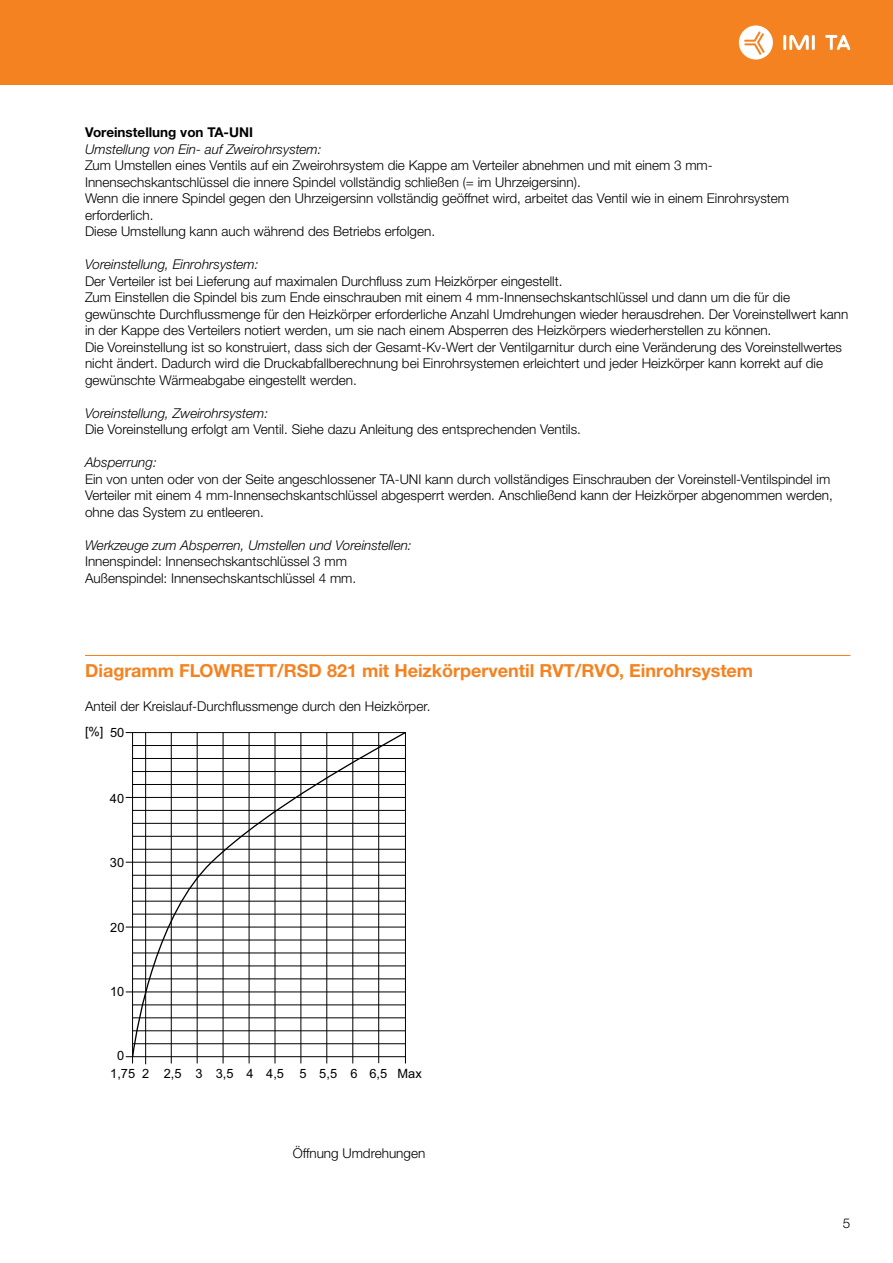
<style>
.page{position:relative;width:893px;height:1263px;background:#fff}
.page>*{position:absolute;margin:0;border:0;box-sizing:border-box;transform-origin:0 0}
.t1{font:700 18px "Helvetica Neue LTW1 G";color:#f58220}
.t2{font:300 13.5px/16.5px "Helvetica Neue LTW1 G";color:#000}
.t3{font:italic 300 13.5px "Helvetica Neue LTW1 G";color:#000}
.t4{font:700 13.5px "Helvetica Neue LTW1 G";color:#000}
.t5{font:12.75px "Arial";color:#000}
</style>
<div class="page">
<div style="left:0;top:0;width:893px;height:85px;background:#f58220"></div>
<hr style="left:783px;top:35px;width:3px;height:15px;background:#fff">
<hr style="left:812px;top:35px;width:3px;height:15px;background:#fff">
<svg style="left:789px;top:35px;width:20px;height:15px"></svg>
<svg style="left:825px;top:35px;width:25px;height:15px"></svg>
<svg style="left:739px;top:25px;width:34px;height:35px"></svg>
<hr style="left:85px;top:655px;width:765px;height:1px;background:#f58220">
<hr style="left:126px;top:1056px;width:279px;height:1px;background:#000">
<hr style="left:126px;top:797px;width:279px;height:1px;background:#000">
<hr style="left:132px;top:732px;width:1px;height:331px;background:#000">
<hr style="left:353px;top:732px;width:1px;height:331px;background:#000">
<hr style="left:327px;top:732px;width:1px;height:331px;background:#000">
<hr style="left:301px;top:732px;width:1px;height:331px;background:#000">
<hr style="left:275px;top:732px;width:1px;height:331px;background:#000">
<hr style="left:249px;top:732px;width:1px;height:331px;background:#000">
<hr style="left:223px;top:732px;width:1px;height:331px;background:#000">
<hr style="left:197px;top:732px;width:1px;height:331px;background:#000">
<hr style="left:171px;top:732px;width:1px;height:331px;background:#000">
<hr style="left:378px;top:732px;width:1px;height:331px;background:#000">
<hr style="left:126px;top:862px;width:279px;height:1px;background:#000">
<hr style="left:126px;top:927px;width:279px;height:1px;background:#000">
<hr style="left:126px;top:992px;width:279px;height:1px;background:#000">
<hr style="left:126px;top:732px;width:279px;height:1px;background:#000">
<svg style="left:131px;top:732px;width:274px;height:326px"></svg>
<hr style="left:145px;top:733px;width:1px;height:331px;background:#000">
<hr style="left:405px;top:732px;width:1px;height:331px;background:#000">
<p class="t4" style="left:85px;top:124px;width:170px">Voreinstellung von TA-UNI</p>
<p class="t3" style="left:85px;top:141px;width:238px">Umstellung von Ein- auf Zweirohrsystem:</p>
<p class="t2" style="left:85px;top:157px;width:705px">Zum Umstellen eines Ventils auf ein Zweirohrsystem die Kappe am Verteiler abnehmen und mit einem 3 mm-Innensechskantschlüssel die innere Spindel vollständig schließen (= im Uhrzeigersinn).<br>Wenn die innere Spindel gegen den Uhrzeigersinn vollständig geöffnet wird, arbeitet das Ventil wie in einem Einrohrsystem erforderlich.<br>Diese Umstellung kann auch während des Betriebs erfolgen.</p>
<p class="t3" style="left:85px;top:256px;width:175px">Voreinstellung, Einrohrsystem:</p>
<p class="t2" style="left:85px;top:273px;width:765px">Der Verteiler ist bei Lieferung auf maximalen Durchfluss zum Heizkörper eingestellt.<br>Zum Einstellen die Spindel bis zum Ende einschrauben mit einem 4 mm-Innensechskantschlüssel und dann um die für die gewünschte Durchflussmenge für den Heizkörper erforderliche Anzahl Umdrehungen wieder herausdrehen. Der Voreinstellwert kann in der Kappe des Verteilers notiert werden, um sie nach einem Absperren des Heizkörpers wiederherstellen zu können.<br>Die Voreinstellung ist so konstruiert, dass sich der Gesamt-Kv-Wert der Ventilgarnitur durch eine Veränderung des Voreinstellwertes nicht ändert. Dadurch wird die Druckabfallberechnung bei Einrohrsystemen erleichtert und jeder Heizkörper kann korrekt auf die gewünschte Wärmeabgabe eingestellt werden.</p>
<p class="t3" style="left:85px;top:405px;width:185px">Voreinstellung, Zweirohrsystem:</p>
<p class="t2" style="left:85px;top:421px;width:497px">Die Voreinstellung erfolgt am Ventil. Siehe dazu Anleitung des entsprechenden Ventils.</p>
<p class="t3" style="left:85px;top:454px;width:73px">Absperrung:</p>
<p class="t2" style="left:85px;top:471px;width:749px">Ein von unten oder von der Seite angeschlossener TA-UNI kann durch vollständiges Einschrauben der Voreinstell-Ventilspindel im<br>Verteiler mit einem 4 mm-Innensechskantschlüssel abgesperrt werden. Anschließend kann der Heizkörper abgenommen werden, ohne das System zu entleeren.</p>
<p class="t3" style="left:85px;top:537px;width:328px">Werkzeuge zum Absperren, Umstellen und Voreinstellen:</p>
<p class="t2" style="left:85px;top:553px;width:273px">Innenspindel: Innensechskantschlüssel 3 mm<br>Außenspindel: Innensechskantschlüssel 4 mm.</p>
<h1 class="t1" style="left:85px;top:660px;width:670px">Diagramm FLOWRETT/RSD 821 mit Heizkörperventil RVT/RVO, Einrohrsystem</h1>
<p class="t2" style="left:85px;top:698px;width:347px">Anteil der Kreislauf-Durchflussmenge durch den Heizkörper.</p>
<p class="t5" style="left:85px;top:723px;width:41px">[%] 50</p>
<p class="t5" style="left:110px;top:789px;width:16px">40</p>
<p class="t5" style="left:110px;top:854px;width:16px">30</p>
<p class="t5" style="left:110px;top:919px;width:16px">20</p>
<p class="t5" style="left:110px;top:983px;width:16px">10</p>
<p class="t5" style="left:117px;top:1047px;width:9px">0</p>
<p class="t5" style="left:369px;top:1064px;width:19px">6,5</p>
<p class="t5" style="left:110px;top:1065px;width:249px">1,75 2 2,5 3 3,5 4 4,5 5 5,5 6</p>
<p class="t5" style="left:398px;top:1064px;width:26px">Max</p>
<p class="t2" style="left:293px;top:1145px;width:134px">Öffnung Umdrehungen</p>
<p class="t2" style="left:843px;top:1215px;width:9px">5</p>
</div>
